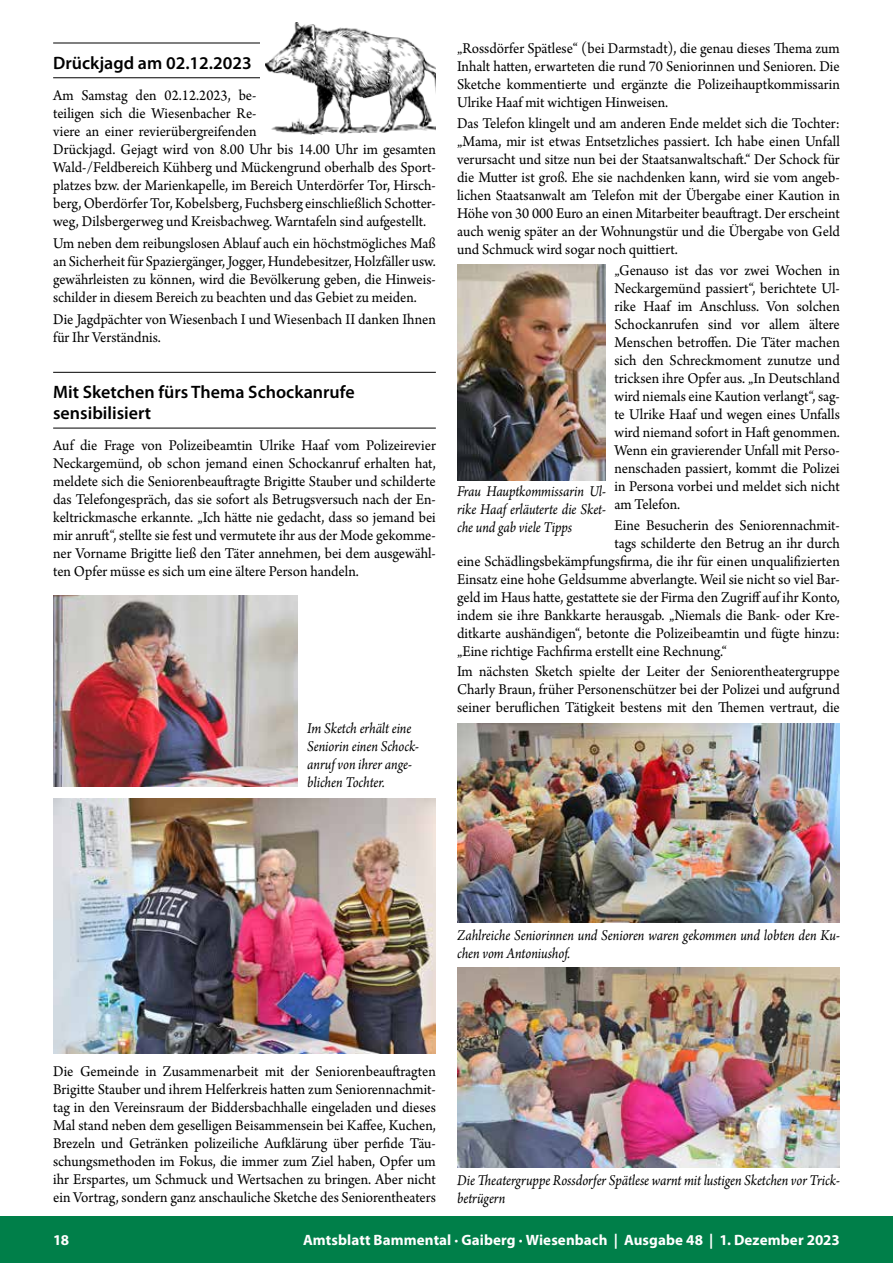
<style>
.page{position:relative;width:893px;height:1263px;background:#fff}
.page>*{position:absolute;margin:0;border:0;box-sizing:border-box;transform-origin:0 0}
.t1{font:600 18px/21px "Myriad Pro";color:#000}
.t2{font:15.75px/18px "Arno Pro";color:#000;text-align:justify;scale:.95 1}
.t3{font:italic 15.75px/18px "Arno Pro";letter-spacing:-.005em;color:#000;scale:.9 1}
.t4{font:15.75px/18px "Arno Pro";color:#000;text-align:justify;scale:.94 1}
.t5{font:700 15px "Myriad Pro";letter-spacing:.005em;color:#fff}
</style>
<div class="page">
<div style="left:0;top:1216px;width:893px;height:47px;background:#007f49"></div>
<hr style="left:53px;top:43px;width:383px;height:1px;background:#000">
<hr style="left:53px;top:77px;width:383px;height:1px;background:#000">
<hr style="left:53px;top:372px;width:383px;height:1px;background:#000">
<hr style="left:53px;top:428px;width:383px;height:1px;background:#000">
<div style="left:261px;top:23px;width:175px;height:112px;background:#fff"></div>
<img style="left:266px;top:23px;width:170px;height:112px">
<img style="left:53px;top:595px;width:245px;height:192px">
<img style="left:53px;top:799px;width:383px;height:255px">
<img style="left:457px;top:265px;width:149px;height:215px">
<img style="left:457px;top:724px;width:383px;height:198px">
<img style="left:457px;top:967px;width:383px;height:200px">
<p class="t1" style="left:53px;top:52px;width:200px">Drückjagd am 02.12.2023</p>
<p class="t2" style="left:53px;top:87px;width:404px;text-align:left">Am Samstag den 02.12.2023, be-<br>teiligen sich die Wiesenbacher Re-<br>viere an einer revierübergreifenden<br>Drückjagd. Gejagt wird von 8.00 Uhr bis 14.00 Uhr im gesamten Wald-/Feldbereich Kühberg und Mückengrund oberhalb des Sport&shy;platzes bzw. der Marienkapelle, im Bereich Unterdörfer Tor, Hirsch&shy;berg, Oberdörfer Tor, Kobelsberg, Fuchsberg einschließlich Schotter&shy;weg, Dilsbergerweg und Kreisbachweg. Warntafeln sind aufgestellt.</p>
<p class="t4" style="left:53px;top:235px;width:409px">Um neben dem reibungslosen Ablauf auch ein höchstmögliches Maß an Sicherheit für Spaziergänger, Jogger, Hundebesitzer, Holzfäller usw. gewährleisten zu können, wird die Bevölkerung geben, die Hinweis&shy;schilder in diesem Bereich zu beachten und das Gebiet zu meiden.</p>
<p class="t2" style="left:53px;top:311px;width:404px">Die Jagdpächter von Wiesenbach I und Wiesenbach II danken Ihnen für Ihr Verständnis.</p>
<p class="t1" style="left:53px;top:381px;width:303px">Mit Sketchen fürs Thema Schockanrufe sensibilisiert</p>
<p class="t2" style="left:53px;top:437px;width:404px">Auf die Frage von Polizeibeamtin Ulrike Haaf vom Polizeirevier Neckargemünd, ob schon jemand einen Schockanruf erhalten hat, meldete sich die Seniorenbeauftragte Brigitte Stauber und schilderte das Telefongespräch, das sie sofort als Betrugsversuch nach der En&shy;keltrickmasche erkannte. „Ich hätte nie gedacht, dass so jemand bei mir anruft“, stellte sie fest und vermutete ihr aus der Mode gekomme&shy;ner Vorname Brigitte ließ den Täter annehmen, bei dem ausgewähl&shy;ten Opfer müsse es sich um eine ältere Person handeln.</p>
<p class="t3" style="left:307px;top:720px;width:125px">Im Sketch erhält eine<br>Seniorin einen Schock&shy;anruf von ihrer ange&shy;blichen Tochter.</p>
<p class="t2" style="left:457px;top:40px;width:404px">„Rossdörfer Spätlese“ (bei Darmstadt), die genau dieses Thema zum Inhalt hatten, erwarteten die rund 70 Seniorinnen und Senioren. Die Sketche kommentierte und ergänzte die Polizeihauptkommissarin Ulrike Haaf mit wichtigen Hinweisen.</p>
<p class="t2" style="left:457px;top:115px;width:404px">Das Telefon klingelt und am anderen Ende meldet sich die Tochter: „Mama, mir ist etwas Entsetzliches passiert. Ich habe einen Unfall verursacht und sitze nun bei der Staatsanwaltschaft.“ Der Schock für die Mutter ist groß. Ehe sie nachdenken kann, wird sie vom angeb&shy;lichen Staatsanwalt am Telefon mit der Übergabe einer Kaution in Höhe von 30 000 Euro an einen Mitarbeiter beauftragt. Der erscheint auch wenig später an der Wohnungstür und die Übergabe von Geld und Schmuck wird sogar noch quittiert.</p>
<p class="t2" style="left:614px;top:262px;width:239px">„Genauso ist das vor zwei Wochen in Neckargemünd passiert“, berichtete Ul&shy;rike Haaf im Anschluss. Von solchen Schockanrufen sind vor allem ältere Menschen betroffen. Die Täter machen sich den Schreckmoment zunutze und tricksen ihre Opfer aus. „In Deutschland wird niemals eine Kaution verlangt“, sag&shy;te Ulrike Haaf und wegen eines Unfalls wird niemand sofort in Haft genommen.<br>Wenn ein gravierender Unfall mit Perso&shy;nenschaden passiert, kommt die Polizei in Persona vorbei und meldet sich nicht am Telefon.</p>
<p class="t2" style="left:614px;top:517px;width:239px">Eine Besucherin des Seniorennachmit-</p>
<p class="t2" style="left:614px;top:535px;width:239px">tags schilderte den Betrug an ihr durch</p>
<p class="t2" style="left:457px;top:553px;width:404px">eine Schädlingsbekämpfungsfirma, die ihr für einen unqualifizierten</p>
<p class="t2" style="left:457px;top:571px;width:404px">Einsatz eine hohe Geldsumme abverlangte. Weil sie nicht so viel Bar-</p>
<p class="t2" style="left:457px;top:589px;width:404px">geld im Haus hatte, gestattete sie der Firma den Zugriff auf ihr Konto,</p>
<p class="t2" style="left:457px;top:607px;width:404px">indem sie ihre Bankkarte herausgab. „Niemals die Bank- oder Kre-</p>
<p class="t2" style="left:457px;top:625px;width:404px">ditkarte aushändigen“, betonte die Polizeibeamtin und fügte hinzu:</p>
<p class="t2" style="left:457px;top:643px;width:286px">„Eine richtige Fachfirma erstellt eine Rechnung.“</p>
<p class="t2" style="left:457px;top:663px;width:404px">Im nächsten Sketch spielte der Leiter der Seniorentheatergruppe Charly Braun, früher Personenschützer bei der Polizei und aufgrund seiner beruflichen Tätigkeit bestens mit den Themen vertraut, die</p>
<p class="t3" style="left:457px;top:483px;width:167px;text-align:justify">Frau Hauptkommissarin Ul&shy;rike Haaf erläuterte die Sket&shy;che und gab viele Tipps</p>
<p class="t3" style="left:457px;top:927px;width:427px">Zahlreiche Seniorinnen und Senioren waren gekommen und lobten den Ku&shy;chen vom Antoniushof.</p>
<p class="t2" style="left:53px;top:1063px;width:404px">Die Gemeinde in Zusammenarbeit mit der Seniorenbeauftragten Brigitte Stauber und ihrem Helferkreis hatten zum Seniorennachmit&shy;tag in den Vereinsraum der Biddersbachhalle eingeladen und dieses Mal stand neben dem geselligen Beisammensein bei Kaffee, Kuchen, Brezeln und Getränken polizeiliche Aufklärung über perfide Täu&shy;schungsmethoden im Fokus, die immer zum Ziel haben, Opfer um ihr Erspartes, um Schmuck und Wertsachen zu bringen. Aber nicht ein Vortrag, sondern ganz anschauliche Sketche des Seniorentheaters</p>
<p class="t3" style="left:457px;top:1172px;width:427px">Die Theatergruppe Rossdorfer Spätlese warnt mit lustigen Sketchen vor Trick&shy;betrügern</p>
<p class="t5" style="left:53px;top:1230px;width:18px">18</p>
<p class="t5" style="left:303px;top:1230px;width:538px">Amtsblatt Bammental · Gaiberg · Wiesenbach | Ausgabe 48 | 1. Dezember 2023</p>
</div>
